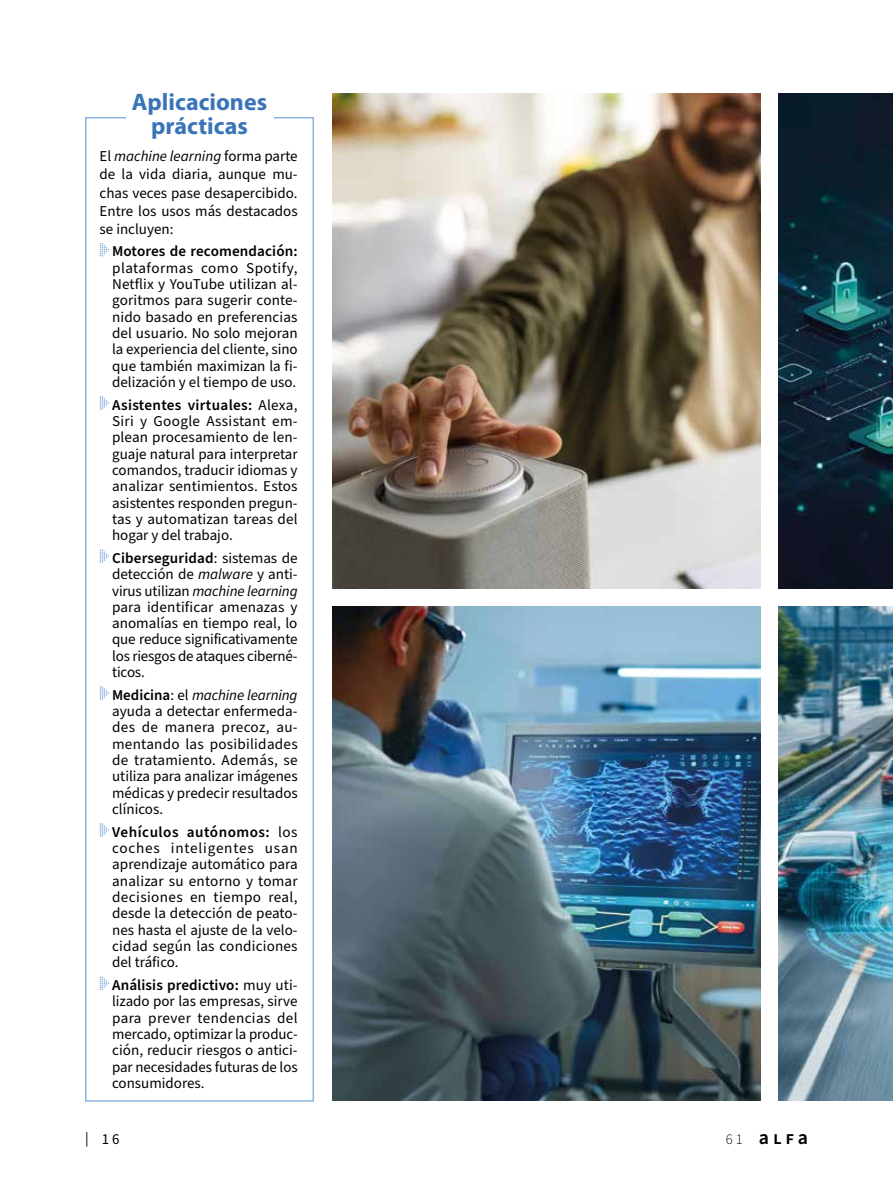
<style>
.page{position:relative;width:893px;height:1191px;background:#fff}
.page>*{position:absolute;margin:0;border:0;box-sizing:border-box;transform-origin:0 0}
.t1{font:700 24px/24px "Myriad Pro";color:#3974b9;text-align:center}
.t2{font:15px/16.4px "Source Sans Pro";color:#000;text-align:justify}
.t3{font:600 15px "Source Sans Pro";letter-spacing:.01em;color:#000}
.t4{font:300 14.85px "Source Sans Pro";color:#000}
.t5{font:14.85px "Source Sans Pro";color:#000}
.s1{font-style:italic}
.s2{font-weight:600}
.s3{font-weight:600;font-size:19.8px}
.s4{font-weight:600;font-size:18.75px}
</style>
<div class="page">
<div style="left:85px;top:117px;width:229px;height:984px;border:2px solid #8ab5e1"></div>
<img style="left:332px;top:94px;width:428px;height:494px">
<img style="left:778px;top:94px;width:115px;height:494px">
<img style="left:332px;top:606px;width:428px;height:494px">
<img style="left:778px;top:606px;width:115px;height:494px">
<svg style="left:100px;top:243px;width:9px;height:13px"></svg>
<svg style="left:100px;top:396px;width:9px;height:14px"></svg>
<svg style="left:100px;top:549px;width:9px;height:14px"></svg>
<svg style="left:100px;top:686px;width:9px;height:14px"></svg>
<svg style="left:100px;top:823px;width:9px;height:13px"></svg>
<svg style="left:100px;top:976px;width:9px;height:14px"></svg>
<div style="left:126px;top:85px;width:147px;height:56px;background:#fff"></div>
<h1 class="t1" style="left:132px;top:89px;width:137px">Aplicaciones prácticas</h1>
<p class="t2" style="left:100px;top:148px;width:200px;line-height:18.1px">El <span class="s1">machine learning</span> forma parte de la vida diaria, aunque mu&shy;chas veces pase desapercibido.<br>Entre los usos más destacados se incluyen:</p>
<p class="t3" style="left:112px;top:241px;width:187px">Motores de recomendación:</p>
<p class="t2" style="left:112px;top:260px;width:187px">plataformas como Spotify, Netflix y YouTube utilizan al&shy;goritmos para sugerir conte&shy;nido basado en preferencias del usuario. No solo mejoran la experiencia del cliente, sino que también maximizan la fi&shy;delización y el tiempo de uso.</p>
<p class="t2" style="left:112px;top:397px;width:187px"><span class="s2">Asistentes virtuales:</span> Alexa, Siri y Google Assistant em&shy;plean procesamiento de len&shy;guaje natural para interpretar comandos, traducir idiomas y analizar sentimientos. Estos asistentes responden pregun&shy;tas y automatizan tareas del hogar y del trabajo.</p>
<p class="t2" style="left:112px;top:550px;width:187px"><span class="s2">Ciberseguridad</span>: sistemas de detección de <span class="s1">malware</span> y anti&shy;virus utilizan <span class="s1">machine learning </span>para identificar amenazas y anomalías en tiempo real, lo que reduce significativamente los riesgos de ataques ciberné&shy;ticos.</p>
<p class="t2" style="left:112px;top:687px;width:187px"><span class="s2">Medicina</span>: el <span class="s1">machine learning </span>ayuda a detectar enfermeda&shy;des de manera precoz, au&shy;mentando las posibilidades de tratamiento. Además, se utiliza para analizar imágenes médicas y predecir resultados clínicos.</p>
<p class="t2" style="left:112px;top:824px;width:187px"><span class="s2">Vehículos autónomos:</span> los coches inteligentes usan aprendizaje automático para analizar su entorno y tomar decisiones en tiempo real, desde la detección de peato&shy;nes hasta el ajuste de la velo&shy;cidad según las condiciones del tráfico.</p>
<p class="t2" style="left:112px;top:977px;width:187px"><span class="s2">Análisis predictivo:</span> muy uti&shy;lizado por las empresas, sirve para prever tendencias del mercado, optimizar la produc&shy;ción, reducir riesgos o antici&shy;par necesidades futuras de los consumidores.</p>
<p class="t5" style="left:85px;top:1129px;width:36px">| 16</p>
<p class="t4" style="left:726px;top:1129px;width:84px">61 <span class="s3">a</span><span class="s4">lf</span><span class="s3">a</span></p>
</div>
